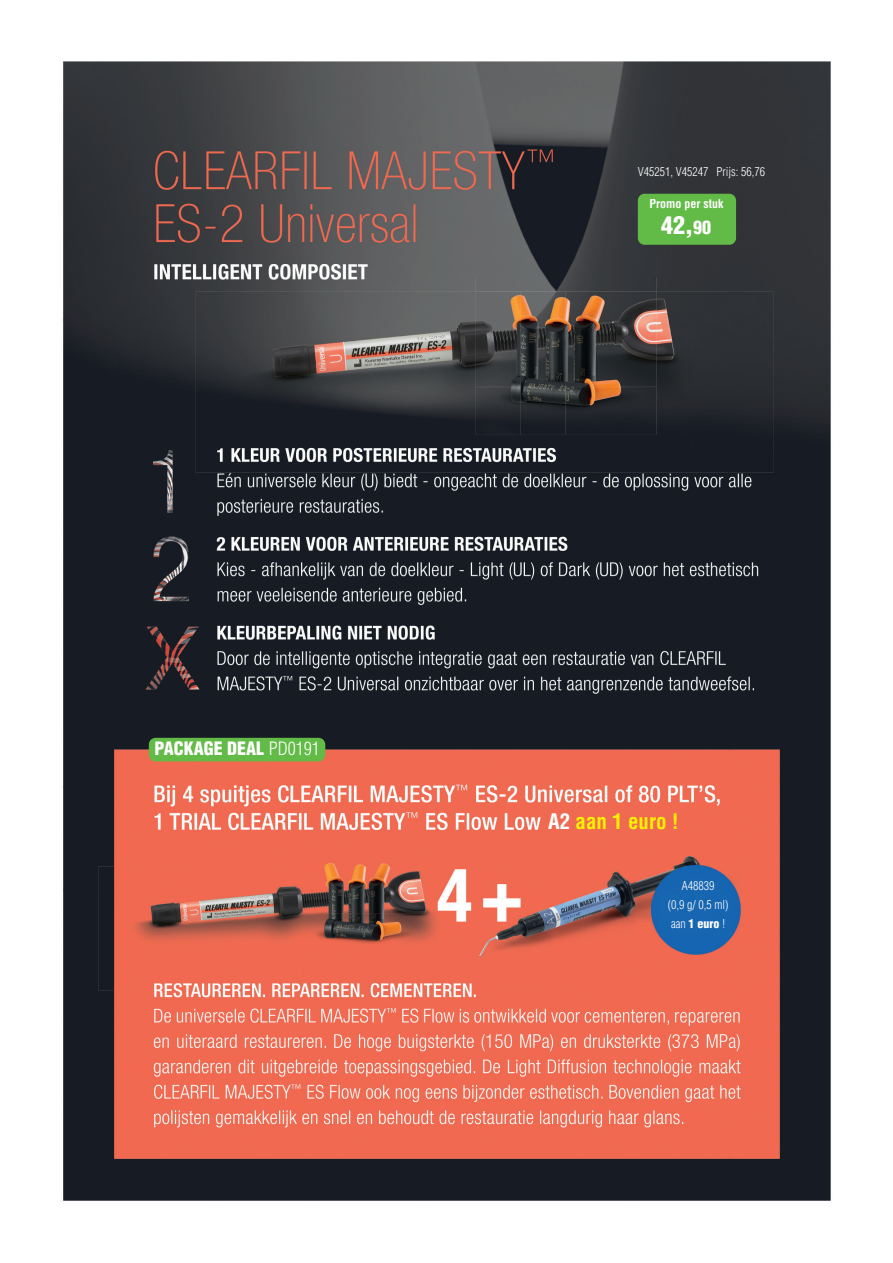
<style>
.page{position:relative;width:893px;height:1263px;background:#fff}
.page>*{position:absolute;margin:0;border:0;box-sizing:border-box;transform-origin:0 0}
.t1{font:900 condensed 24px "Helvetica LT Std";color:#fff}
.t2{font:700 condensed 21px "Helvetica LT Std";color:#fff101}
.t3{font:900 condensed 18px "Helvetica LT Std";color:#fff}
.t4{font:300 condensed 12px/19.2px "Helvetica LT Std";color:#fff;text-align:center}
.t5{font:700 condensed 12px "Helvetica LT Std";color:#fff}
.s1{font-weight:300}
.s2{font-size:18px}
.s3{color:#fff}
.s4{font-weight:900}
</style>
<div class="page">
<img style="left:63px;top:61px;width:768px;height:1140px">
<div style="left:149px;top:738px;width:176px;height:23px;background:#62bb46;border-radius:7px"></div>
<div style="left:638px;top:194px;width:98px;height:51px;background:#62bb46;border-radius:7px"></div>
<h3 class="t3" style="left:154px;top:737px;width:167px">PACKAGE DEAL <span class="s1">PD0191</span></h3>
<p class="t4" style="left:638px;top:162px;width:129px">V45251, V45247 Prijs: 56,76</p>
<p class="t5" style="left:649px;top:196px;width:75px">Promo per stuk</p>
<h1 class="t1" style="left:661px;top:210px;width:51px">42,<span class="s2">90</span></h1>
<h2 class="t2" style="left:548px;top:808px;width:132px"><span class="s3">A2</span> aan 1 euro !</h2>
<p class="t4" style="left:668px;top:876px;width:62px">A48839<br>(0,9 g/ 0,5 ml) aan <span class="s4">1 euro</span> !</p>
</div>
